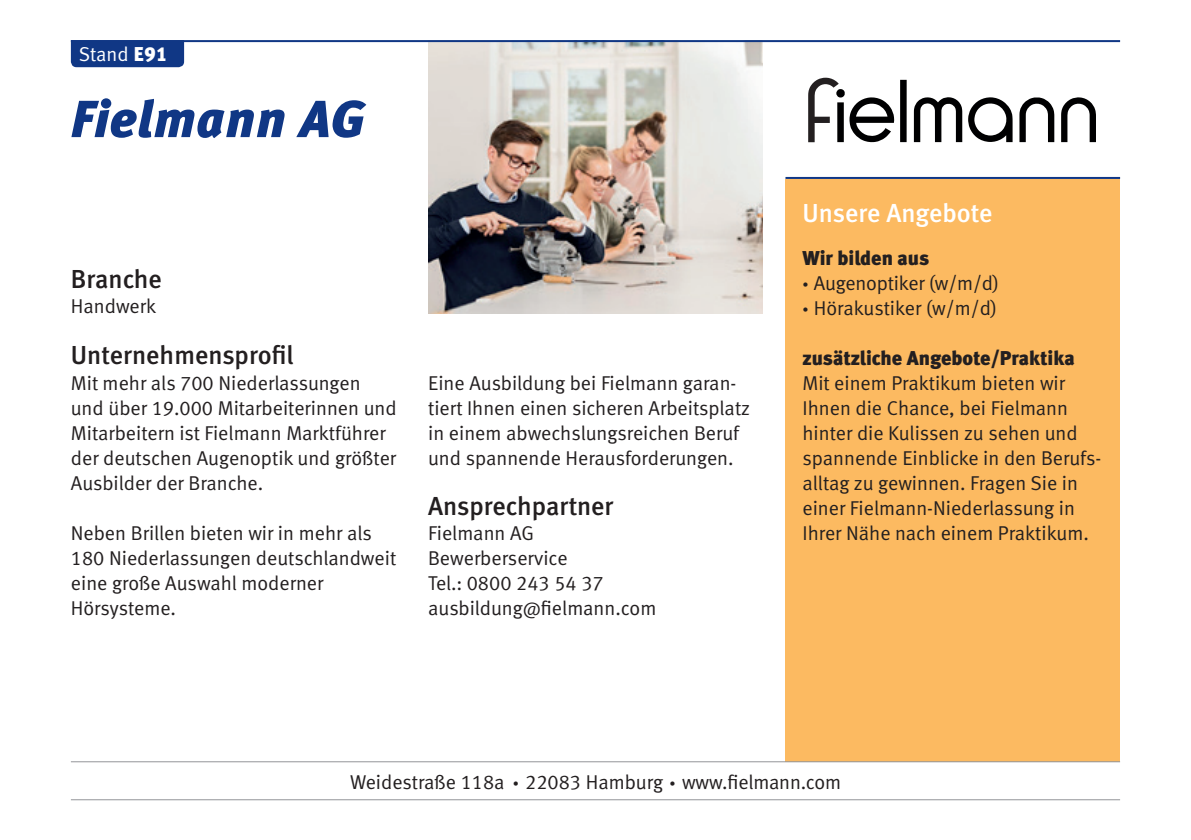
<style>
.page{position:relative;width:1191px;height:840px;background:#fff}
.page>*{position:absolute;margin:0;border:0;box-sizing:border-box;transform-origin:0 0}
.t1{font:italic 52px "Meta Black LF";letter-spacing:.015em;color:#103785}
.t2{font:26px "Meta Medium LF";color:#231f20}
.t3{font:26px "Meta Medium LF";letter-spacing:-.005em;color:#fff}
.t4{font:20px/25px "Meta Normal LF";color:#231f20}
.t5{font:20px "Meta Black LF";color:#231f20}
.t6{font:20px "Meta Normal LF";color:#fff}
.s1{font-family:"Meta Black LF"}
</style>
<div class="page">
<div style="left:785px;top:179px;width:335px;height:581px;background:#fcba61"></div>
<img style="left:428px;top:42px;width:335px;height:271px">
<div style="left:71px;top:42px;width:113px;height:25px;background:#103785"></div>
<hr style="left:71px;top:40px;width:1049px;height:2px;background:#103785">
<hr style="left:71px;top:760px;width:1049px;height:1px;background:#939598">
<hr style="left:71px;top:798px;width:1049px;height:1px;background:#939598">
<hr style="left:785px;top:177px;width:335px;height:2px;background:#103785">
<div style="left:900px;top:80px;width:6px;height:62px;background:#000001"></div>
<svg style="left:914px;top:97px;width:48px;height:45px"></svg>
<svg style="left:968px;top:97px;width:44px;height:45px"></svg>
<svg style="left:1019px;top:97px;width:35px;height:45px"></svg>
<svg style="left:1061px;top:97px;width:35px;height:45px"></svg>
<svg style="left:808px;top:78px;width:86px;height:64px"></svg>
<p class="t6" style="left:79px;top:43px;width:90px">Stand <span class="s1">E91</span></p>
<h1 class="t1" style="left:71px;top:88px;width:296px">Fielmann AG</h1>
<h2 class="t2" style="left:71px;top:264px;width:93px">Branche</h2>
<p class="t4" style="left:71px;top:293px;width:87px">Handwerk</p>
<h2 class="t2" style="left:71px;top:340px;width:224px">Unternehmensprofil</h2>
<p class="t4" style="left:71px;top:369px;width:327px">Mit mehr als 700 Niederlassungen und über 19.000 Mitarbeiterinnen und Mitarbeitern ist Fielmann Marktführer der deutschen Augenoptik und größter Ausbilder der Branche.</p>
<p class="t4" style="left:71px;top:519px;width:327px">Neben Brillen bieten wir in mehr als<br>180 Niederlassungen deutschlandweit eine große Auswahl moderner<br>Hörsysteme.</p>
<p class="t4" style="left:428px;top:369px;width:323px">Eine Ausbildung bei Fielmann garan&shy;tiert Ihnen einen sicheren Arbeitsplatz in einem abwechslungsreichen Beruf und spannende Herausforderungen.</p>
<h2 class="t2" style="left:428px;top:490px;width:187px">Ansprechpartner</h2>
<p class="t4" style="left:428px;top:519px;width:230px">Fielmann AG<br>Bewerberservice<br>Tel.: 0800 243 54 37 ausbildung@fielmann.com</p>
<h2 class="t3" style="left:802px;top:198px;width:192px">Unsere Angebote</h2>
<p class="t5" style="left:802px;top:245px;width:128px">Wir bilden aus</p>
<p class="t4" style="left:802px;top:270px;width:198px"><span class="s1">·</span> Augenoptiker (w/m/d) <span class="s1">·</span> Hörakustiker (w/m/d)</p>
<p class="t5" style="left:802px;top:345px;width:274px">zusätzliche Angebote/Praktika</p>
<p class="t4" style="left:802px;top:370px;width:300px">Mit einem Praktikum bieten wir<br>Ihnen die Chance, bei Fielmann hinter die Kulissen zu sehen und spannende Einblicke in den Berufs&shy;alltag zu gewinnen. Fragen Sie in einer Fielmann-Niederlassung in<br>Ihrer Nähe nach einem Praktikum.</p>
<p class="t4" style="left:350px;top:768px;width:492px">Weidestraße 118a <span class="s1">·</span> 22083 Hamburg <span class="s1">·</span> www.fielmann.com</p>
</div>
